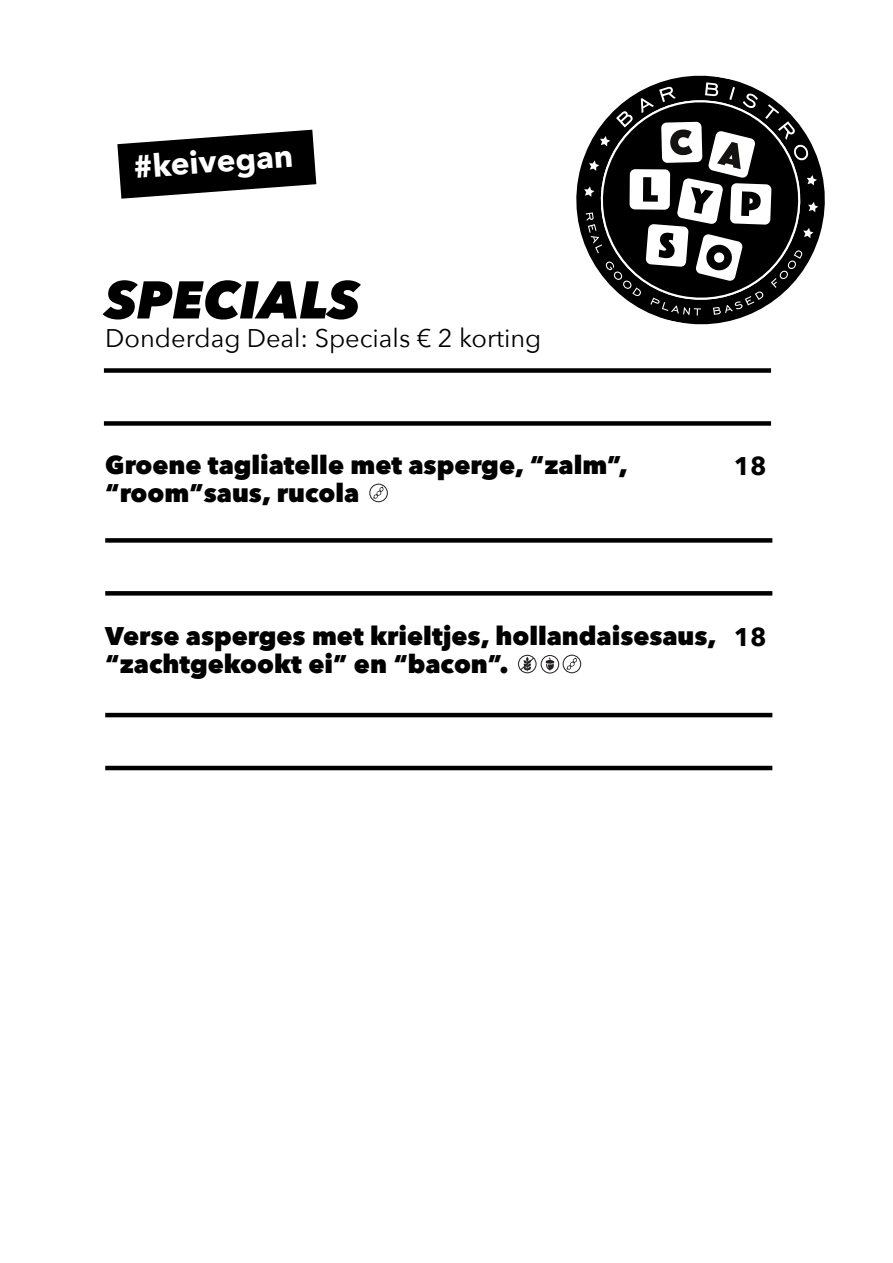
<style>
.page{position:relative;width:893px;height:1263px;background:#fff}
.page>*{position:absolute;margin:0;border:0;box-sizing:border-box;transform-origin:0 0}
.t1{font:italic 800 52.5px "Avenir Next";color:#000}
.t2{font:700 31.5px "Avenir Next";color:#fff}
.t3{font:800 25.5px/28.5px "Avenir Next";color:#000}
.t4{font:25.5px "Avenir Next";color:#000}
.t5{font:700 25.5px "Avenir Next";color:#000}
</style>
<div class="page">
<svg style="left:117px;top:130px;width:199px;height:69px"></svg>
<svg style="left:576px;top:75px;width:249px;height:250px"></svg>
<svg style="left:584px;top:82px;width:234px;height:234px"></svg>
<div style="left:105px;top:538px;width:667px;height:5px;background:#000"></div>
<div style="left:105px;top:591px;width:667px;height:5px;background:#000"></div>
<hr style="left:105px;top:713px;width:667px;height:4px;background:#000">
<hr style="left:105px;top:766px;width:667px;height:4px;background:#000">
<div style="left:104px;top:368px;width:667px;height:5px;background:#000"></div>
<div style="left:104px;top:421px;width:667px;height:5px;background:#000"></div>
<div style="left:369px;top:484px;width:19px;height:18px;border:1px solid #231f20;border-radius:50%"></div>
<svg style="left:373px;top:487px;width:11px;height:12px"></svg>
<div style="left:518px;top:655px;width:18px;height:18px;border:1px solid #231f20;border-radius:50%"></div>
<svg style="left:520px;top:657px;width:15px;height:14px"></svg>
<div style="left:541px;top:655px;width:18px;height:18px;border:1px solid #231f20;border-radius:50%"></div>
<svg style="left:545px;top:657px;width:10px;height:14px"></svg>
<div style="left:563px;top:655px;width:18px;height:18px;border:1px solid #231f20;border-radius:50%"></div>
<svg style="left:566px;top:658px;width:11px;height:12px"></svg>
<p class="t2" style="left:132px;top:140px;width:162px;rotate:-4deg">#keivegan</p>
<h1 class="t1" style="left:105px;top:268px;width:256px">SPECIALS</h1>
<p class="t4" style="left:105px;top:317px;width:438px">Donderdag Deal: Specials € 2 korting</p>
<p class="t3" style="left:105px;top:450px;width:524px">Groene tagliatelle met asperge, “zalm”, “room”saus, rucola</p>
<p class="t5" style="left:734px;top:444px;width:34px">18</p>
<p class="t3" style="left:105px;top:621px;width:613px">Verse asperges met krieltjes, hollandaisesaus, “zachtgekookt ei” en “bacon”.</p>
<p class="t5" style="left:734px;top:615px;width:34px">18</p>
</div>
